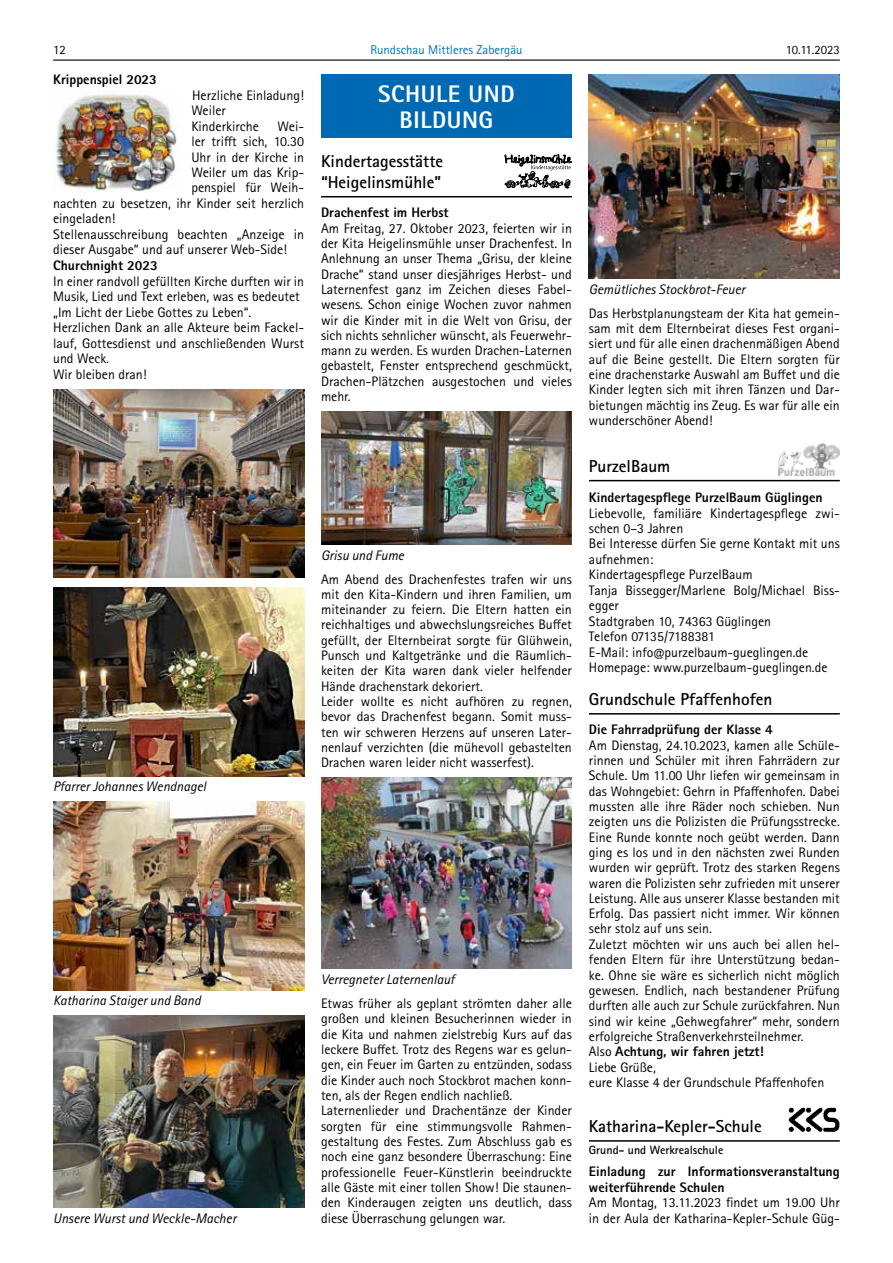
<style>
.page{position:relative;width:893px;height:1263px;background:#fff}
.page>*{position:absolute;margin:0;border:0;box-sizing:border-box;transform-origin:0 0}
.t1{font:800 24px/26.2px "Agfa Rotis Sans Serif";letter-spacing:.025em;color:#fff;text-align:center}
.t2{font:700 17.25px/20.7px "Agfa Rotis Sans Serif";color:#000}
.t3{font:700 17.25px "Rotis Sans Serif W1 G";color:#000}
.t4{font:13.8px/15.3px "Rotis Sans Serif W1 G";color:#000}
.t5{font:800 13.8px/15.3px "Rotis Sans Serif W1 G";color:#000}
.t6{font:italic 13.8px "Rotis Sans Serif W1 G";color:#000}
.t7{font:12.75px "Rotis Sans Serif W1 G";color:#0074b8}
.t8{font:12.75px "Rotis Sans Serif W1 G";letter-spacing:-.01em;color:#000}
.t9{font:700 12px "Agfa Rotis Sans Serif";color:#000}
.s1{font-weight:800}
</style>
<div class="page">
<hr style="left:53px;top:60px;width:787px;height:1px;background:#000">
<img style="left:53px;top:91px;width:125px;height:100px">
<img style="left:53px;top:389px;width:251px;height:188px">
<img style="left:53px;top:588px;width:251px;height:188px">
<img style="left:53px;top:802px;width:251px;height:188px">
<img style="left:53px;top:1016px;width:251px;height:191px">
<div style="left:321px;top:74px;width:251px;height:64px;background:#0069b4"></div>
<hr style="left:321px;top:196px;width:251px;height:1px;background:#000">
<svg style="left:505px;top:154px;width:67px;height:35px"></svg>
<img style="left:321px;top:411px;width:251px;height:133px">
<img style="left:321px;top:777px;width:251px;height:192px">
<img style="left:589px;top:74px;width:251px;height:205px">
<img style="left:779px;top:444px;width:61px;height:32px">
<hr style="left:589px;top:480px;width:251px;height:1px;background:#000">
<hr style="left:589px;top:713px;width:251px;height:1px;background:#000">
<hr style="left:589px;top:1140px;width:251px;height:2px;background:#000">
<img style="left:788px;top:1107px;width:52px;height:25px">
<p class="t8" style="left:53px;top:42px;width:14px">12</p>
<p class="t7" style="left:370px;top:42px;width:154px">Rundschau Mittleres Zabergäu</p>
<p class="t8" style="left:786px;top:42px;width:56px">10.11.2023</p>
<p class="t5" style="left:53px;top:72px;width:105px">Krippenspiel 2023</p>
<p class="t4" style="left:191px;top:88px;width:114px">Herzliche Einladung!<br>Weiler<br>Kinderkirche</p>
<h1 class="t1" style="left:378px;top:80px;width:138px">SCHULE UND<br>BILDUNG</h1>
<p class="t2" style="left:321px;top:151px;width:124px">Kindertagesstätte “Heigelinsmühle”</p>
<p class="t5" style="left:321px;top:205px;width:129px">Drachenfest im Herbst</p>
<p class="t4" style="left:321px;top:220px;width:252px;text-align:justify">Am Freitag, 27. Oktober 2023, feierten wir in der Kita Heigelinsmühle unser Drachenfest. In Anlehnung an unser Thema „Grisu, der kleine Drache“ stand unser diesjähriges Herbst- und Laternenfest ganz im Zeichen dieses Fabel&shy;wesens. Schon einige Wochen zuvor nahmen wir die Kinder mit in die Welt von Grisu, der sich nichts sehnlicher wünscht, als Feuerwehr&shy;mann zu werden. Es wurden Drachen-Laternen gebastelt, Fenster entsprechend geschmückt, Drachen-Plätzchen ausgestochen und vieles mehr.</p>
<p class="t4" style="left:277px;top:119px;width:28px">Wei-</p>
<p class="t4" style="left:191px;top:134px;width:114px">ler trifft sich, 10.30</p>
<p class="t4" style="left:191px;top:149px;width:114px">Uhr in der Kirche in</p>
<p class="t4" style="left:191px;top:165px;width:114px">Weiler um das Krip-</p>
<p class="t4" style="left:191px;top:180px;width:114px">penspiel für Weih-</p>
<p class="t4" style="left:53px;top:195px;width:252px">nachten zu besetzen, ihr Kinder seit herzlich</p>
<p class="t4" style="left:53px;top:211px;width:64px">eingeladen!</p>
<p class="t4" style="left:53px;top:226px;width:252px">Stellenausschreibung beachten „Anzeige in</p>
<p class="t4" style="left:53px;top:242px;width:235px">dieser Ausgabe“ und auf unserer Web-Side!</p>
<p class="t5" style="left:53px;top:257px;width:106px">Churchnight 2023</p>
<p class="t4" style="left:53px;top:273px;width:252px">In einer randvoll gefüllten Kirche durften wir in Musik, Lied und Text erleben, was es bedeutet „Im Licht der Liebe Gottes zu Leben“.<br>Herzlichen Dank an alle Akteure beim Fackel&shy;lauf, Gottesdienst und anschließenden Wurst und Weck.<br>Wir bleiben dran!</p>
<p class="t6" style="left:589px;top:281px;width:158px">Gemütliches Stockbrot-Feuer</p>
<p class="t4" style="left:589px;top:306px;width:252px;text-align:justify">Das Herbstplanungsteam der Kita hat gemein&shy;sam mit dem Elternbeirat dieses Fest organi&shy;siert und für alle einen drachenmäßigen Abend auf die Beine gestellt. Die Eltern sorgten für eine drachenstarke Auswahl am Buffet und die Kinder legten sich mit ihren Tänzen und Dar&shy;bietungen mächtig ins Zeug. Es war für alle ein wunderschöner Abend!</p>
<p class="t3" style="left:589px;top:455px;width:83px">PurzelBaum</p>
<p class="t5" style="left:589px;top:490px;width:235px">Kindertagespflege PurzelBaum Güglingen</p>
<p class="t4" style="left:589px;top:505px;width:252px">Liebevolle, familiäre Kindertagespflege zwi&shy;schen 0–3 Jahren<br>Bei Interesse dürfen Sie gerne Kontakt mit uns aufnehmen:<br>Kindertagespflege PurzelBaum<br>Tanja Bissegger/Marlene Bolg/Michael Biss&shy;egger<br>Stadtgraben 10, 74363 Güglingen<br>Telefon 07135/7188381<br>E-Mail: info@purzelbaum-gueglingen.de<br>Homepage: www.purzelbaum-gueglingen.de</p>
<p class="t2" style="left:589px;top:689px;width:185px">Grundschule Pfaffenhofen</p>
<p class="t5" style="left:589px;top:722px;width:185px">Die Fahrradprüfung der Klasse 4</p>
<p class="t4" style="left:589px;top:738px;width:252px">Am Dienstag, 24.10.2023, kamen alle Schüle&shy;rinnen und Schüler mit ihren Fahrrädern zur Schule. Um 11.00 Uhr liefen wir gemeinsam in das Wohngebiet: Gehrn in Pfaffenhofen. Dabei mussten alle ihre Räder noch schieben. Nun zeigten uns die Polizisten die Prüfungsstrecke.<br>Eine Runde konnte noch geübt werden. Dann ging es los und in den nächsten zwei Runden wurden wir geprüft. Trotz des starken Regens waren die Polizisten sehr zufrieden mit unserer Leistung. Alle aus unserer Klasse bestanden mit Erfolg. Das passiert nicht immer. Wir können sehr stolz auf uns sein.<br>Zuletzt möchten wir uns auch bei allen hel&shy;fenden Eltern für ihre Unterstützung bedan&shy;ke. Ohne sie wäre es sicherlich nicht möglich gewesen. Endlich, nach bestandener Prüfung durften alle auch zur Schule zurückfahren. Nun sind wir keine „Gehwegfahrer“ mehr, sondern erfolgreiche Straßenverkehrsteilnehmer.<br>Also <span class="s1">Achtung, wir fahren jetzt!<br></span>Liebe Grüße,<br>eure Klasse 4 der Grundschule Pfaffenhofen</p>
<p class="t2" style="left:589px;top:1115px;width:174px">Katharina-Kepler-Schule</p>
<p class="t9" style="left:589px;top:1142px;width:136px">Grund- und Werkrealschule</p>
<p class="t5" style="left:589px;top:1164px;width:252px">Einladung zur Informationsveranstaltung weiterführende Schulen</p>
<p class="t4" style="left:589px;top:1195px;width:252px">Am Montag, 13.11.2023 findet um 19.00 Uhr in der Aula der Katharina-Kepler-Schule Güg-</p>
<p class="t6" style="left:321px;top:547px;width:85px">Grisu und Fume</p>
<p class="t4" style="left:321px;top:571px;width:252px">Am Abend des Drachenfestes trafen wir uns mit den Kita-Kindern und ihren Familien, um miteinander zu feiern. Die Eltern hatten ein reichhaltiges und abwechslungsreiches Buffet gefüllt, der Elternbeirat sorgte für Glühwein, Punsch und Kaltgetränke und die Räumlich&shy;keiten der Kita waren dank vieler helfender Hände drachenstark dekoriert.<br>Leider wollte es nicht aufhören zu regnen, bevor das Drachenfest begann. Somit muss&shy;ten wir schweren Herzens auf unseren Later&shy;nenlauf verzichten (die mühevoll gebastelten Drachen waren leider nicht wasserfest).</p>
<p class="t6" style="left:53px;top:779px;width:155px">Pfarrer Johannes Wendnagel</p>
<p class="t6" style="left:321px;top:971px;width:135px">Verregneter Laternenlauf</p>
<p class="t4" style="left:321px;top:996px;width:252px">Etwas früher als geplant strömten daher alle großen und kleinen Besucherinnen wieder in die Kita und nahmen zielstrebig Kurs auf das leckere Buffet. Trotz des Regens war es gelun&shy;gen, ein Feuer im Garten zu entzünden, sodass die Kinder auch noch Stockbrot machen konn&shy;ten, als der Regen endlich nachließ.<br>Laternenlieder und Drachentänze der Kinder sorgten für eine stimmungsvolle Rahmen&shy;gestaltung des Festes. Zum Abschluss gab es noch eine ganz besondere Überraschung: Eine professionelle Feuer-Künstlerin beeindruckte alle Gäste mit einer tollen Show! Die staunen&shy;den Kinderaugen zeigten uns deutlich, dass diese Überraschung gelungen war.</p>
<p class="t6" style="left:53px;top:992px;width:149px">Katharina Staiger und Band</p>
<p class="t6" style="left:53px;top:1210px;width:185px">Unsere Wurst und Weckle-Macher</p>
</div>
